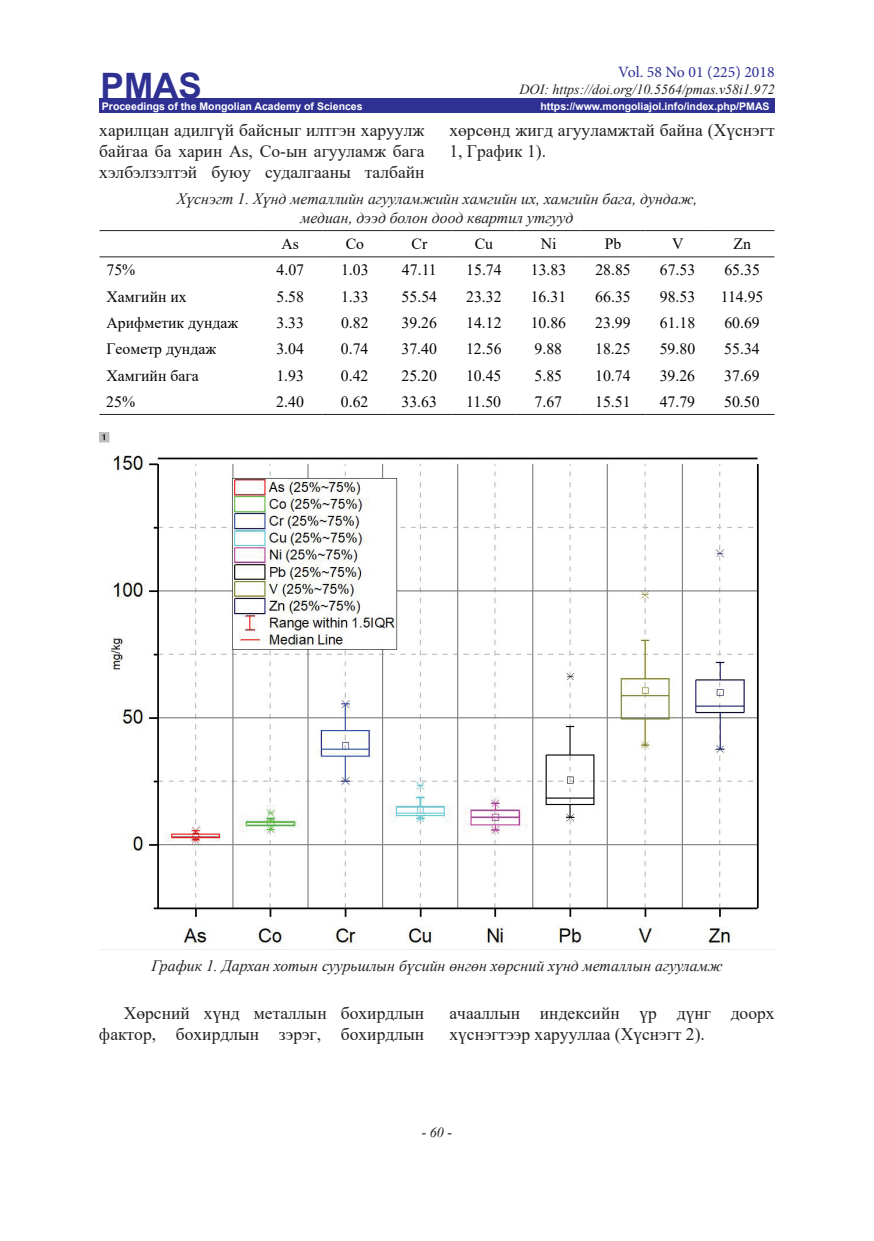
<style>
.page{position:relative;width:874px;height:1241px;background:#fff}
.page>*{position:absolute;margin:0;border:0;box-sizing:border-box;transform-origin:0 0}
.t1{font:700 35px "Arial";color:#2e3092}
.t2{font:17.5px/21px "Times New Roman";color:#231f20}
.t3{font:15.75px "Times New Roman";color:#040503}
.t4{font:italic 15.75px/18.9px "Times New Roman";color:#231f20;text-align:center}
.t5{font:15.75px "Minion Pro";color:#2e3092}
.t6{font:italic 14px "Times New Roman";color:#231f20}
.t7{font:700 10.5px "Arial";color:#fff}
</style>
<div class="page">
<div style="left:99px;top:98px;width:675px;height:15px;background:#2e3092"></div>
<hr style="left:99px;top:414px;width:159px;height:1px;background:#231f20">
<hr style="left:258px;top:414px;width:64px;height:1px;background:#231f20">
<hr style="left:322px;top:414px;width:65px;height:1px;background:#231f20">
<hr style="left:387px;top:414px;width:64px;height:1px;background:#231f20">
<hr style="left:451px;top:414px;width:65px;height:1px;background:#231f20">
<hr style="left:516px;top:414px;width:64px;height:1px;background:#231f20">
<hr style="left:580px;top:414px;width:65px;height:1px;background:#231f20">
<hr style="left:645px;top:414px;width:64px;height:1px;background:#231f20">
<hr style="left:709px;top:414px;width:65px;height:1px;background:#231f20">
<hr style="left:99px;top:230px;width:159px;height:1px;background:#231f20">
<hr style="left:258px;top:230px;width:64px;height:1px;background:#231f20">
<hr style="left:322px;top:230px;width:65px;height:1px;background:#231f20">
<hr style="left:387px;top:230px;width:64px;height:1px;background:#231f20">
<hr style="left:451px;top:230px;width:65px;height:1px;background:#231f20">
<hr style="left:516px;top:230px;width:64px;height:1px;background:#231f20">
<hr style="left:580px;top:230px;width:65px;height:1px;background:#231f20">
<hr style="left:645px;top:230px;width:64px;height:1px;background:#231f20">
<hr style="left:709px;top:230px;width:65px;height:1px;background:#231f20">
<hr style="left:99px;top:256px;width:159px;height:1px;background:#231f20">
<hr style="left:258px;top:256px;width:64px;height:1px;background:#231f20">
<hr style="left:322px;top:256px;width:65px;height:1px;background:#231f20">
<hr style="left:387px;top:256px;width:64px;height:1px;background:#231f20">
<hr style="left:451px;top:256px;width:65px;height:1px;background:#231f20">
<hr style="left:516px;top:256px;width:64px;height:1px;background:#231f20">
<hr style="left:580px;top:256px;width:65px;height:1px;background:#231f20">
<hr style="left:645px;top:256px;width:64px;height:1px;background:#231f20">
<hr style="left:709px;top:256px;width:65px;height:1px;background:#231f20">
<img style="left:99px;top:432px;width:660px;height:512px">
<p class="t5" style="left:618px;top:61px;width:158px">Vol. 58 No 01 (225) 2018</p>
<p class="t6" style="left:519px;top:79px;width:256px">DOI: https://doi.org/10.5564/pmas.v58i1.972</p>
<h1 class="t1" style="left:101px;top:61px;width:103px">PMAS</h1>
<p class="t7" style="left:102px;top:98px;width:262px">Proceedings of the Mongolian Academy of Sciences</p>
<p class="t7" style="left:540px;top:98px;width:230px">https://www.mongoliajol.info/index.php/PMAS</p>
<p class="t5" style="left:643px;top:68px;width:132px">2017 оны №01 (221)</p>
<p class="t2" style="left:99px;top:119px;width:326px;text-align:justify">харилцан адилгүй байсныг илтгэн харуулж байгаа ба харин As, Co-ын агууламж бага хэлбэлзэлтэй буюу судалгааны талбайн</p>
<p class="t2" style="left:449px;top:119px;width:326px">хөрсөнд жигд агууламжтай байна (Хүснэгт<br>1, График 1).</p>
<p class="t4" style="left:177px;top:189px;width:522px">Хүснэгт 1. Хүнд металлийн агууламжийн хамгийн их, хамгийн бага, дундаж, медиан, дээд болон доод квартил утгууд</p>
<p class="t3" style="left:281px;top:233px;width:19px">As</p>
<p class="t3" style="left:345px;top:233px;width:20px">Co</p>
<p class="t3" style="left:411px;top:233px;width:17px">Cr</p>
<p class="t3" style="left:474px;top:233px;width:20px">Cu</p>
<p class="t3" style="left:540px;top:233px;width:17px">Ni</p>
<p class="t3" style="left:604px;top:233px;width:18px">Pb</p>
<p class="t3" style="left:671px;top:233px;width:13px">V</p>
<p class="t3" style="left:733px;top:233px;width:19px">Zn</p>
<p class="t3" style="left:106px;top:259px;width:30px">75%</p>
<p class="t3" style="left:276px;top:259px;width:29px">4.07</p>
<p class="t3" style="left:341px;top:259px;width:29px">1.03</p>
<p class="t3" style="left:402px;top:259px;width:36px">47.11</p>
<p class="t3" style="left:466px;top:259px;width:37px">15.74</p>
<p class="t3" style="left:530px;top:259px;width:37px">13.83</p>
<p class="t3" style="left:595px;top:259px;width:37px">28.85</p>
<p class="t3" style="left:659px;top:259px;width:37px">67.53</p>
<p class="t3" style="left:724px;top:259px;width:37px">65.35</p>
<p class="t3" style="left:106px;top:285px;width:82px">Хамгийн их</p>
<p class="t3" style="left:276px;top:285px;width:29px">5.58</p>
<p class="t3" style="left:341px;top:285px;width:29px">1.33</p>
<p class="t3" style="left:401px;top:285px;width:37px">55.54</p>
<p class="t3" style="left:466px;top:285px;width:37px">23.32</p>
<p class="t3" style="left:530px;top:285px;width:37px">16.31</p>
<p class="t3" style="left:595px;top:285px;width:37px">66.35</p>
<p class="t3" style="left:659px;top:285px;width:37px">98.53</p>
<p class="t3" style="left:720px;top:285px;width:44px">114.95</p>
<p class="t3" style="left:106px;top:311px;width:133px">Арифметик дундаж</p>
<p class="t3" style="left:276px;top:311px;width:29px">3.33</p>
<p class="t3" style="left:341px;top:311px;width:29px">0.82</p>
<p class="t3" style="left:401px;top:311px;width:37px">39.26</p>
<p class="t3" style="left:466px;top:311px;width:37px">14.12</p>
<p class="t3" style="left:530px;top:311px;width:37px">10.86</p>
<p class="t3" style="left:595px;top:311px;width:37px">23.99</p>
<p class="t3" style="left:659px;top:311px;width:37px">61.18</p>
<p class="t3" style="left:724px;top:311px;width:37px">60.69</p>
<p class="t3" style="left:106px;top:338px;width:111px">Геометр дундаж</p>
<p class="t3" style="left:276px;top:338px;width:29px">3.04</p>
<p class="t3" style="left:341px;top:338px;width:29px">0.74</p>
<p class="t3" style="left:401px;top:338px;width:37px">37.40</p>
<p class="t3" style="left:466px;top:338px;width:37px">12.56</p>
<p class="t3" style="left:534px;top:338px;width:29px">9.88</p>
<p class="t3" style="left:595px;top:338px;width:37px">18.25</p>
<p class="t3" style="left:659px;top:338px;width:37px">59.80</p>
<p class="t3" style="left:724px;top:338px;width:37px">55.34</p>
<p class="t3" style="left:106px;top:364px;width:94px">Хамгийн бага</p>
<p class="t3" style="left:276px;top:364px;width:29px">1.93</p>
<p class="t3" style="left:341px;top:364px;width:29px">0.42</p>
<p class="t3" style="left:401px;top:364px;width:37px">25.20</p>
<p class="t3" style="left:466px;top:364px;width:37px">10.45</p>
<p class="t3" style="left:534px;top:364px;width:29px">5.85</p>
<p class="t3" style="left:595px;top:364px;width:37px">10.74</p>
<p class="t3" style="left:659px;top:364px;width:37px">39.26</p>
<p class="t3" style="left:723px;top:364px;width:37px">37.69</p>
<p class="t3" style="left:106px;top:390px;width:30px">25%</p>
<p class="t3" style="left:276px;top:390px;width:29px">2.40</p>
<p class="t3" style="left:340px;top:390px;width:29px">0.62</p>
<p class="t3" style="left:401px;top:390px;width:37px">33.63</p>
<p class="t3" style="left:466px;top:390px;width:36px">11.50</p>
<p class="t3" style="left:534px;top:390px;width:29px">7.67</p>
<p class="t3" style="left:594px;top:390px;width:37px">15.51</p>
<p class="t3" style="left:659px;top:390px;width:37px">47.79</p>
<p class="t3" style="left:723px;top:390px;width:37px">50.50</p>
<p class="t4" style="left:151px;top:955px;width:572px">График 1. Дархан хотын суурьшлын бүсийн өнгөн хөрсний хүнд металлын агууламж</p>
<p class="t2" style="left:99px;top:1001px;width:326px;text-align:right">Хөрсний хүнд металлын бохирдлын фактор, бохирдлын зэрэг, бохирдлын</p>
<p class="t2" style="left:449px;top:1001px;width:326px">ачааллын индексийн үр дүнг доорх хүснэгтээр харууллаа (Хүснэгт 2).</p>
<p class="t6" style="left:421px;top:1122px;width:32px">- 60 -</p>
</div>
